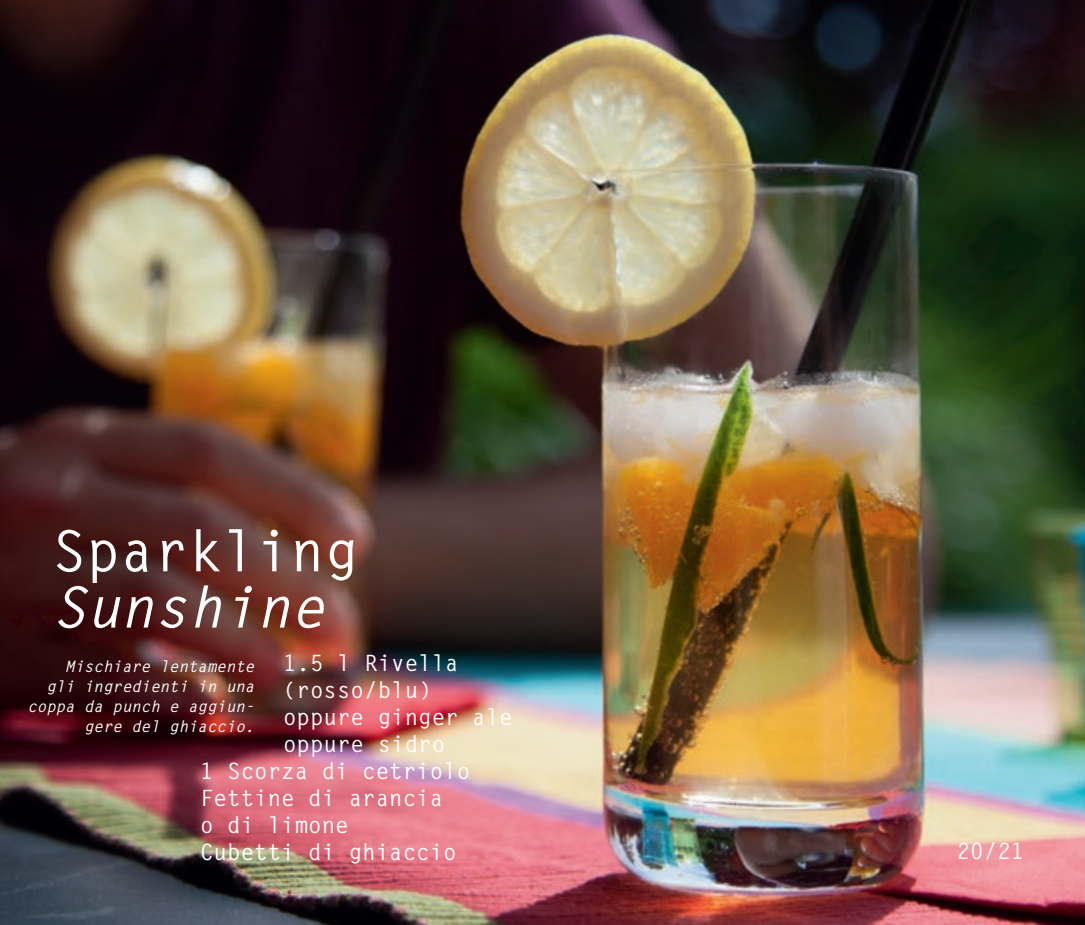
<style>
.page{position:relative;width:1085px;height:925px;background:#fff}
.page>*{position:absolute;margin:0;border:0;box-sizing:border-box;transform-origin:0 0}
.t1{font:700 56.7px "Letter Gothic";color:#fff}
.t2{font:italic 700 56.7px "Letter Gothic";color:#fff}
.t3{font:700 22.5px "Letter Gothic";color:#fff}
.t4{font:italic 700 15.75px/20.2px "Letter Gothic";color:#fff;text-align:right}
</style>
<div class="page">
<img style="left:0;top:0;width:1084px;height:925px">
<h1 class="t1" style="left:52px;top:517px;width:308px">Sparkling</h1>
<h1 class="t2" style="left:52px;top:573px;width:274px">Sunshine</h1>
<p class="t4" style="left:27px;top:656px;width:228px">Mischiare lentamente<br>gli ingredienti in una coppa da punch e aggiun&shy;gere del ghiaccio.</p>
<p class="t3" style="left:283px;top:649px;width:177px">1.5 l Rivella</p>
<p class="t3" style="left:283px;top:676px;width:150px">(rosso/blu)</p>
<p class="t3" style="left:283px;top:703px;width:231px">oppure ginger ale</p>
<p class="t3" style="left:283px;top:730px;width:163px">oppure sidro</p>
<p class="t3" style="left:200px;top:757px;width:272px">1 Scorza di cetriolo</p>
<p class="t3" style="left:200px;top:784px;width:245px">Fettine di arancia</p>
<p class="t3" style="left:200px;top:811px;width:150px">o di limone</p>
<p class="t3" style="left:200px;top:838px;width:258px">Cubetti di ghiaccio</p>
<p class="t3" style="left:956px;top:838px;width:69px">20/21</p>
</div>
